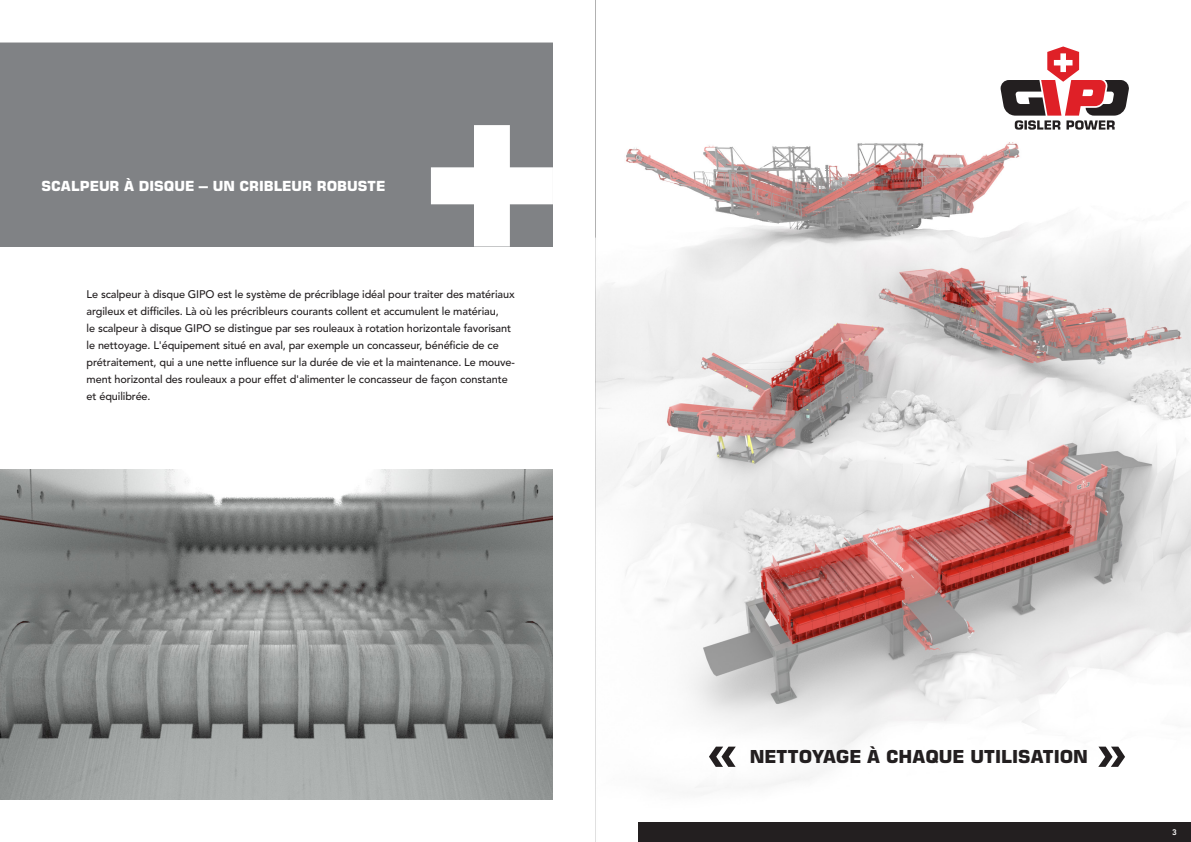
<style>
.page{position:relative;width:1191px;height:842px;background:#fff}
.page>*{position:absolute;margin:0;border:0;box-sizing:border-box;transform-origin:0 0}
.t1{font:700 70px "Eurostile LT Pro";color:#231f20}
.t2{font:700 18px "Eurostile LT Pro";letter-spacing:-.005em;color:#231f20}
.t3{font:700 14px "Eurostile LT Pro";color:#fff}
.t4{font:500 11px/17px "Avenir LT Pro";letter-spacing:-.01em;color:#231f20}
.t5{font:800 8px "Avenir LT Pro";color:#fff}
</style>
<div class="page">
<div style="left:0;top:43px;width:553px;height:204px;background:#808285"></div>
<svg style="left:431px;top:125px;width:122px;height:122px"></svg>
<img style="left:595px;top:0;width:596px;height:842px">
<div style="left:638px;top:822px;width:553px;height:20px;background:#231f20"></div>
<img style="left:0;top:470px;width:553px;height:329px">
<svg style="left:999px;top:45px;width:131px;height:85px"></svg>
<p class="t3" style="left:41px;top:177px;width:345px">SCALPEUR À DISQUE – UN CRIBLEUR ROBUSTE</p>
<p class="t4" style="left:87px;top:285px;width:430px">Le scalpeur à disque GIPO est le système de précriblage idéal pour traiter des matériaux argileux et difficiles. Là où les précribleurs courants collent et accumulent le matériau,<br>le scalpeur à disque GIPO se distingue par ses rouleaux à rotation horizontale favorisant le nettoyage. L'équipement situé en aval, par exemple un concasseur, bénéficie de ce prétraitement, qui a une nette influence sur la durée de vie et la maintenance. Le mouve&shy;ment horizontal des rouleaux a pour effet d'alimenter le concasseur de façon constante et équilibrée.</p>
<p class="t1" style="left:707px;top:707px;width:32px">«</p>
<p class="t2" style="left:749px;top:746px;width:340px">NETTOYAGE À CHAQUE UTILISATION</p>
<p class="t1" style="left:1096px;top:707px;width:32px">»</p>
<p class="t5" style="left:1172px;top:827px;width:6px">3</p>
</div>
